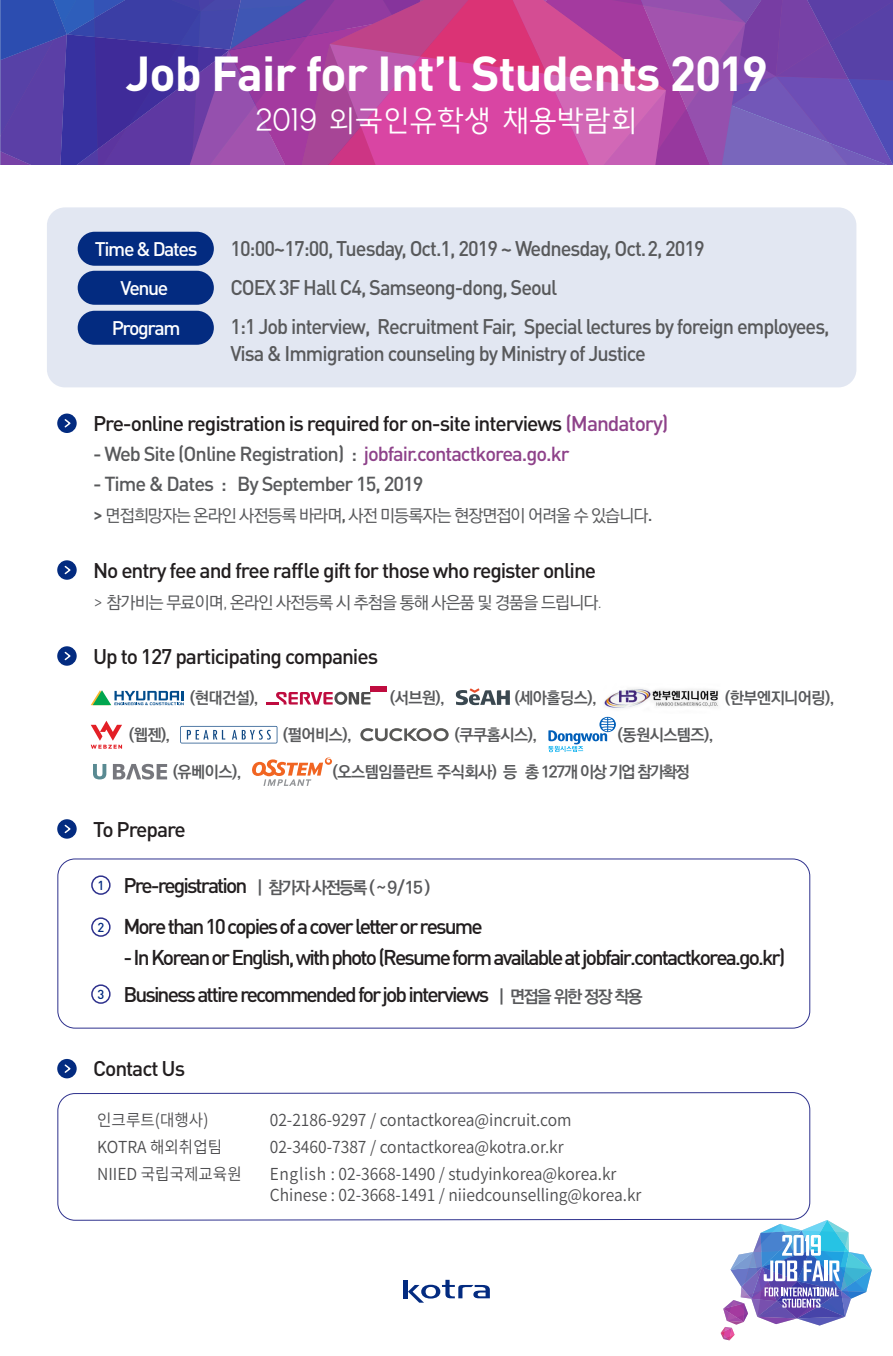
<style>
.page{position:relative;width:893px;height:1356px;background:#fff}
.page>*{position:absolute;margin:0;border:0;box-sizing:border-box;transform-origin:0 0}
.t1{font:700 48.45px "DIN Pro";letter-spacing:-.02em;color:#fff}
.t2{font:700 39.15px "Nanum Barun Gothic";letter-spacing:-.045em;color:#fff}
.t3{font:29.4px "DIN Pro";letter-spacing:-.05em;color:#fff}
.t4{font:28.5px "THE Jung 130";color:#fff}
.t5{font:500 21px/39.2px "DIN Pro";letter-spacing:-.05em;color:#58595b;scale:.95 1}
.t6{font:500 21px "DIN Pro";letter-spacing:-.05em;color:#221e1f}
.t7{font:21px "Dinmed";letter-spacing:-.09em;color:#221e1f}
.t8{font:500 21px "DIN Pro";letter-spacing:-.09em;color:#221e1f}
.t9{font:500 20.1px "DIN Pro";letter-spacing:-.05em;color:#58595b}
.t10{font:500 19.5px/39.5px "DIN Pro";letter-spacing:-.07em;color:#fff;text-align:center}
.t11{font:500 17.25px "Ko Pub Dotum";letter-spacing:-.05em;color:#58595b}
.t12{font:600 16.5px/21px "Noto Sans CJ Kkr";color:#4d4d4f;scale:.95 1}
.t13{font:700 16.2px "Ko Pub Dotum";letter-spacing:-.03em;color:#58595b}
.t14{font:500 12.9px "DIN Pro";color:#032b80}
.s1{font-family:"Dinmed";font-weight:400;font-size:42.45px}
.s2{color:#8e428a}
.s3{font-family:"DIN Pro";font-size:18.6px}
.s4{font-family:"DIN Pro"}
.s5{font-family:"DIN Pro";font-weight:300;font-size:20.1px}
.s6{font-family:"DIN Pro";font-weight:300}
.s7{font-family:"Ko Pub Dotum";font-weight:700;font-size:17.25px;color:#58595b}
</style>
<div class="page">
<svg style="left:0;top:0;width:893px;height:165px;background:#8e45a3"></svg>
<div style="left:57px;top:414px;width:20px;height:19px;background:#032b80;border-radius:50%"></div>
<svg style="left:64px;top:419px;width:7px;height:9px"></svg>
<svg style="left:57px;top:560px;width:20px;height:20px"></svg>
<svg style="left:63px;top:564px;width:9px;height:12px"></svg>
<svg style="left:57px;top:646px;width:20px;height:20px"></svg>
<svg style="left:63px;top:650px;width:9px;height:12px"></svg>
<svg style="left:57px;top:819px;width:20px;height:20px"></svg>
<svg style="left:63px;top:823px;width:9px;height:12px"></svg>
<div style="left:57px;top:1059px;width:20px;height:19px;background:#032b80;border-radius:50%"></div>
<svg style="left:64px;top:1064px;width:7px;height:9px"></svg>
<div style="left:91px;top:875px;width:20px;height:20px;border:2px solid #2e318d;border-radius:50%"></div>
<div style="left:91px;top:917px;width:20px;height:20px;border:2px solid #2e318d;border-radius:50%"></div>
<div style="left:91px;top:984px;width:20px;height:20px;border:2px solid #2e318d;border-radius:50%"></div>
<div style="left:57px;top:859px;width:753px;height:170px;border:1px solid #2e318d;border-radius:17px"></div>
<svg style="left:57px;top:1092px;width:753px;height:129px"></svg>
<svg style="left:408px;top:1280px;width:82px;height:23px"></svg>
<hr style="left:403px;top:1280px;width:4px;height:18px;background:#032b80">
<div style="left:47px;top:207px;width:809px;height:180px;background:#e2e7f2;border-radius:18px"></div>
<div style="left:78px;top:232px;width:136px;height:34px;background:#032b80;border-radius:17px"></div>
<div style="left:78px;top:271px;width:136px;height:34px;background:#032b80;border-radius:17px"></div>
<div style="left:78px;top:311px;width:136px;height:34px;background:#032b80;border-radius:17px"></div>
<img style="left:721px;top:1220px;width:151px;height:120px">
<svg style="left:91px;top:721px;width:31px;height:28px"></svg>
<img style="left:604px;top:688px;width:115px;height:20px">
<svg style="left:91px;top:690px;width:93px;height:15px"></svg>
<svg style="left:113px;top:764px;width:54px;height:16px"></svg>
<svg style="left:93px;top:764px;width:13px;height:15px"></svg>
<svg style="left:456px;top:688px;width:54px;height:17px"></svg>
<svg style="left:252px;top:757px;width:80px;height:29px"></svg>
<svg style="left:548px;top:717px;width:68px;height:35px"></svg>
<svg style="left:360px;top:728px;width:89px;height:13px"></svg>
<div style="left:371px;top:687px;width:16px;height:5px;background:#bf0c3f"></div>
<svg style="left:267px;top:692px;width:103px;height:13px"></svg>
<svg style="left:180px;top:726px;width:97px;height:17px"></svg>
<h2 class="t2" style="left:192px;top:29px;width:451px"><span class="s1">2016</span> 외국인유학생 채용박람회</h2>
<h3 class="t3" style="left:186px;top:72px;width:462px">Job Fair for International Students 2016</h3>
<h1 class="t1" style="left:126px;top:40px;width:644px">Job Fair for Int’l Students 2019</h1>
<h3 class="t4" style="left:255px;top:104px;width:384px">2019 외국인유학생 채용박람회</h3>
<p class="t10" style="left:95px;top:228px;width:104px">Time &amp; Dates<br>Venue<br>Program</p>
<p class="t5" style="left:230px;top:228px;width:632px">10:00~17:00, Tuesday, Oct.1, 2019 ~ Wednesday, Oct.2, 2019<br>COEX 3F Hall C4, Samseong-dong, Seoul<br>1:1 Job interview, Recruitment Fair, Special lectures by foreign employees,</p>
<p class="t5" style="left:230px;top:333px;width:439px">Visa &amp; Immigration counseling by Ministry of Justice</p>
<p class="t6" style="left:93px;top:409px;width:577px">Pre-online registration is required for on-site interviews <span class="s2">(Mandatory)</span></p>
<p class="t9" style="left:93px;top:440px;width:478px">- Web Site (Online Registration) : <span class="s2">jobfair.contactkorea.go.kr</span></p>
<p class="t9" style="left:93px;top:470px;width:332px">- Time &amp; Dates : By September 15, 2019</p>
<p class="t11" style="left:93px;top:507px;width:561px"><span class="s3">&gt;</span> 면접희망자는 온라인 사전등록 바라며<span class="s4">,</span> 사전 미등록자는 현장면접이 어려울 수 있습니다<span class="s4">.</span></p>
<p class="t6" style="left:93px;top:556px;width:505px">No entry fee and free raffle gift for those who register online</p>
<p class="t11" style="left:93px;top:594px;width:511px"><span class="s5">&gt;</span> 참가비는 무료이며<span class="s6">,</span> 온라인 사전등록 시 추첨을 통해 사은품 및 경품을 드립니다<span class="s6">.</span></p>
<p class="t6" style="left:93px;top:642px;width:287px">Up to 127 participating companies</p>
<p class="t13" style="left:190px;top:690px;width:70px">(현대건설),</p>
<p class="t13" style="left:515px;top:690px;width:84px">(세아홀딩스),</p>
<p class="t13" style="left:725px;top:690px;width:111px">(한부엔지니어링),</p>
<p class="t13" style="left:390px;top:690px;width:56px">(서브원),</p>
<p class="t13" style="left:129px;top:727px;width:43px">(웹젠),</p>
<p class="t13" style="left:283px;top:727px;width:70px">(펄어비스),</p>
<p class="t13" style="left:455px;top:727px;width:84px">(쿠쿠홈시스),</p>
<p class="t13" style="left:618px;top:727px;width:97px">(동원시스템즈),</p>
<p class="t13" style="left:173px;top:763px;width:70px">(유베이스),</p>
<p class="t13" style="left:333px;top:763px;width:358px">(오스템임플란트 주식회사) 등 총 127개 이상 기업 참가확정</p>
<p class="t6" style="left:93px;top:815px;width:94px">To Prepare</p>
<p class="t14" style="left:98px;top:876px;width:8px">1</p>
<p class="t14" style="left:98px;top:918px;width:8px">2</p>
<p class="t14" style="left:98px;top:985px;width:8px">3</p>
<p class="t8" style="left:123px;top:871px;width:308px">Pre-registration <span class="s7">| 참가자 사전등록 ( ~ 9/15 )</span></p>
<p class="t7" style="left:123px;top:913px;width:361px">More than 10 copies of a cover letter or resume</p>
<p class="t7" style="left:123px;top:944px;width:664px">- In Korean or English, with photo (Resume form available at jobfair.contactkorea.go.kr)</p>
<p class="t8" style="left:123px;top:980px;width:521px">Businessattire recommended for job interviews <span class="s7">| 면접을 위한 정장 착용</span></p>
<p class="t6" style="left:93px;top:1054px;width:94px">Contact Us</p>
<p class="t12" style="left:97px;top:1110px;width:119px">인크루트(대행사)</p>
<p class="t12" style="left:270px;top:1110px;width:319px">02-2186-9297 / contactkorea@incruit.com</p>
<p class="t12" style="left:97px;top:1137px;width:133px">KOTRA 해외취업팀</p>
<p class="t12" style="left:270px;top:1137px;width:311px">02-3460-7387 / contactkorea@kotra.or.kr</p>
<p class="t12" style="left:97px;top:1164px;width:154px">NIIED 국립국제교육원</p>
<p class="t12" style="left:270px;top:1164px;width:393px">English : 02-3668-1490 / studyinkorea@korea.kr<br>Chinese : 02-3668-1491 / niiedcounselling@korea.kr</p>
</div>
